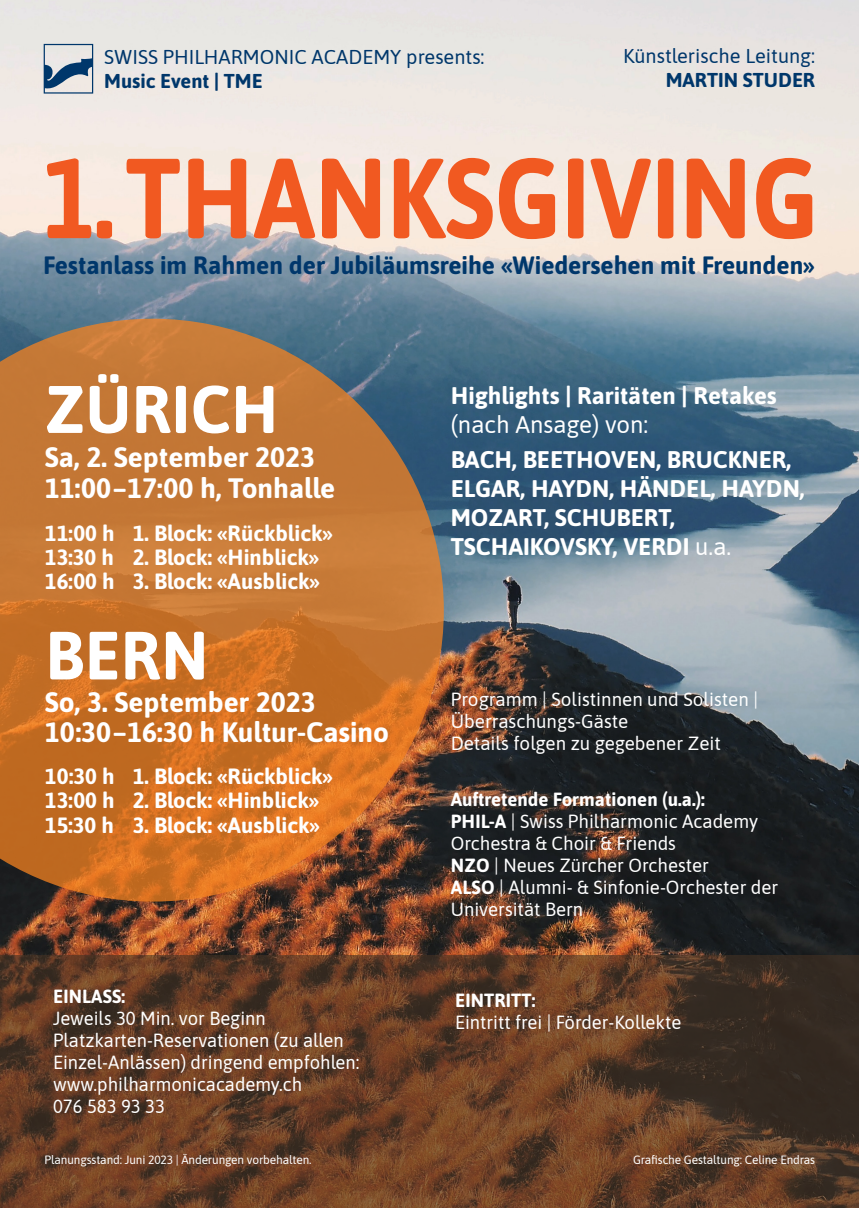
<style>
.page{position:relative;width:859px;height:1208px;background:#fff}
.page>*{position:absolute;margin:0;border:0;box-sizing:border-box;transform-origin:0 0}
.t1{font:700 113.3px "Asap";color:#f15921;scale:.88 1}
.t2{font:700 68px "Asap";color:#fff;scale:.96 1}
.t3{font:700 67px "Asap";letter-spacing:.01em;color:#fff;scale:.96 1}
.t4{font:700 28px "Asap";color:#fff}
.t5{font:700 25px "Asap";color:#00376b}
.t6{font:700 24px/29px "Asap";color:#fff}
.t7{font:700 22px/24px "Asap";color:#fff}
.t8{font:20px/23.5px "Asap";color:#00376b;text-align:right}
.t9{font:700 20px "Asap";color:#00376b}
.t10{font:19px/22px "Asap";color:#fff}
.t11{font:700 19px "Asap";color:#fff}
.t12{font:12px "Asap";letter-spacing:-.01em;color:#fff}
.s1{font-weight:700}
.s2{font-weight:400}
</style>
<div class="page">
<img style="left:0;top:0;width:859px;height:955px">
<svg style="left:0;top:319px;width:444px;height:582px;background:#b76f33"></svg>
<svg style="left:0;top:955px;width:859px;height:253px;background:#5f3b25"></svg>
<svg style="left:44px;top:44px;width:49px;height:50px;background:#97a8b8"></svg>
<p class="t8" style="left:104px;top:44px;width:382px">SWISS PHILHARMONIC ACADEMY presents:</p>
<p class="t9" style="left:104px;top:66px;width:160px">Music Event | TME</p>
<p class="t8" style="left:623px;top:43px;width:193px">Künstlerische Leitung:<br><span class="s1">MARTIN STUDER</span></p>
<p class="t1" style="left:42px;top:119px;width:884px">1. THANKSGIVING</p>
<p class="t5" style="left:43px;top:247px;width:773px">Festanlass im Rahmen der Jubiläumsreihe «Wiedersehen mit Freunden»</p>
<p class="t3" style="left:45px;top:362px;width:244px">ZÜRICH</p>
<p class="t4" style="left:45px;top:437px;width:272px">Sa, 2. September 2023</p>
<p class="t4" style="left:45px;top:468px;width:292px">11:00–17:00 h, Tonhalle</p>
<p class="t7" style="left:45px;top:520px;width:289px">11:00 h 1. Block: «Rückblick»<br>13:30 h 2. Block: «Hinblick»<br>16:00 h 3. Block: «Ausblick»</p>
<p class="t2" style="left:45px;top:607px;width:171px">BERN</p>
<p class="t4" style="left:45px;top:682px;width:272px">So, 3. September 2023</p>
<p class="t4" style="left:45px;top:712px;width:346px">10:30–16:30 h Kultur-Casino</p>
<p class="t7" style="left:45px;top:764px;width:289px">10:30 h 1. Block: «Rückblick»<br>13:00 h 2. Block: «Hinblick»<br>15:30 h 3. Block: «Ausblick»</p>
<p class="t10" style="left:53px;top:984px;width:214px"><span class="s1">EINLASS:<br></span>Jeweils 30 Min. vor Beginn</p>
<p class="t10" style="left:53px;top:1028px;width:292px">Platzkarten-Reservationen (zu allen</p>
<p class="t10" style="left:53px;top:1050px;width:308px">Einzel-Anlässen) dringend empfohlen:</p>
<p class="t10" style="left:53px;top:1072px;width:251px">www.philharmonicacademy.ch</p>
<p class="t10" style="left:53px;top:1094px;width:113px">076 583 93 33</p>
<p class="t6" style="left:451px;top:380px;width:328px">Highlights | Raritäten | Retakes <span class="s2">(nach Ansage) von:</span></p>
<p class="t6" style="left:451px;top:444px;width:342px">BACH, BEETHOVEN, BRUCKNER,</p>
<p class="t6" style="left:451px;top:473px;width:355px">ELGAR, HAYDN, HÄNDEL, HAYDN,<br>MOZART, SCHUBERT,</p>
<p class="t6" style="left:451px;top:531px;width:282px">TSCHAIKOVSKY, VERDI <span class="s2">u.a.</span></p>
<p class="t10" style="left:451px;top:687px;width:309px">Programm | Solistinnen und Solisten |<br>Überraschungs-Gäste</p>
<p class="t10" style="left:451px;top:731px;width:272px">Details folgen zu gegebener Zeit</p>
<p class="t11" style="left:451px;top:786px;width:256px">Auftretende Formationen (u.a.):</p>
<p class="t10" style="left:451px;top:809px;width:309px"><span class="s1">PHIL-A</span> | Swiss Philharmonic Academy<br>Orchestra &amp; Choir &amp; Friends</p>
<p class="t10" style="left:451px;top:853px;width:260px"><span class="s1">NZO</span> | Neues Zürcher Orchester</p>
<p class="t10" style="left:451px;top:875px;width:329px"><span class="s1">ALSO</span> | Alumni- &amp; Sinfonie-Orchester der<br>Universität Bern</p>
<p class="t11" style="left:455px;top:987px;width:82px">EINTRITT:</p>
<p class="t10" style="left:455px;top:1010px;width:228px">Eintritt frei | Förder-Kollekte</p>
<p class="t12" style="left:45px;top:1151px;width:269px">Planungsstand: Juni 2023 | Änderungen vorbehalten.</p>
<p class="t12" style="left:633px;top:1151px;width:183px">Grafische Gestaltung: Celine Endras</p>
</div>
